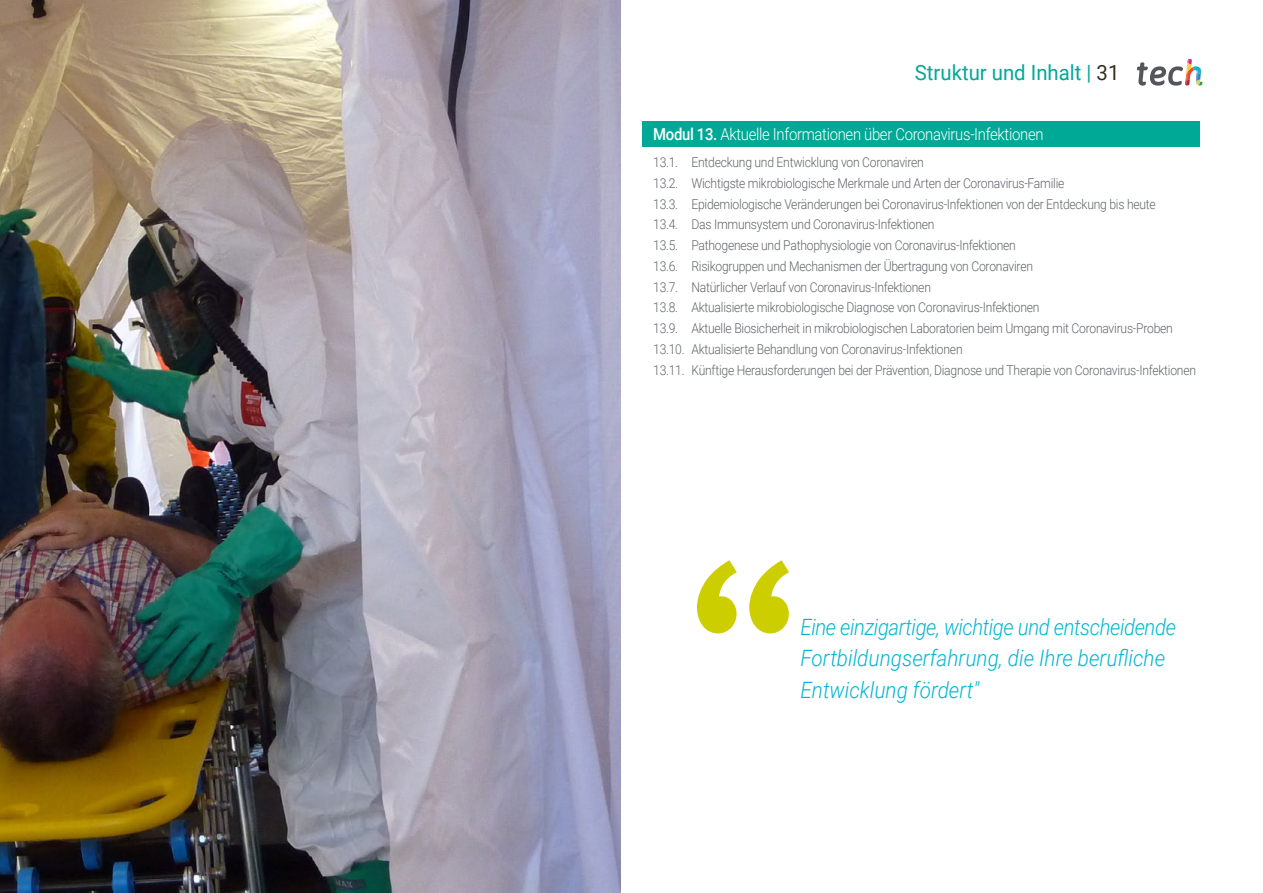
<style>
.page{position:relative;width:1263px;height:893px;background:#fff}
.page>*{position:absolute;margin:0;border:0;box-sizing:border-box;transform-origin:0 0}
.t1{font:italic 300 22.5px/31.5px "Roboto";color:#00b7d1;scale:.9 1}
.t2{font:21px "Roboto";color:#00a996}
.t3{font:300 16.5px "Roboto";letter-spacing:-.02em;color:#fff;scale:.9 1}
.t4{font:300 13.5px/20.7px "Roboto";letter-spacing:-.02em;color:#61646a;scale:.9 1}
.s1{color:#312e20}
.s2{font-weight:500}
</style>
<div class="page">
<img style="left:0;top:0;width:621px;height:893px">
<svg style="left:1137px;top:59px;width:65px;height:27px"></svg>
<div style="left:642px;top:121px;width:557px;height:25px;background:#00a996"></div>
<svg style="left:697px;top:560px;width:92px;height:73px"></svg>
<h2 class="t2" style="left:915px;top:57px;width:206px">Struktur und Inhalt | <span class="s1">31</span></h2>
<p class="t3" style="left:653px;top:123px;width:435px"><span class="s2">Modul 13.</span> Aktuelle Informationen über Coronavirus-Infektionen</p>
<p class="t4" style="left:653px;top:151px;width:605px">13.1. Entdeckung und Entwicklung von Coronaviren<br>13.2. Wichtigste mikrobiologische Merkmale und Arten der Coronavirus-Familie<br>13.3. Epidemiologische Veränderungen bei Coronavirus-Infektionen von der Entdeckung bis heute<br>13.4. Das Immunsystem und Coronavirus-Infektionen<br>13.5. Pathogenese und Pathophysiologie von Coronavirus-Infektionen<br>13.6. Risikogruppen und Mechanismen der Übertragung von Coronaviren<br>13.7. Natürlicher Verlauf von Coronavirus-Infektionen<br>13.8. Aktualisierte mikrobiologische Diagnose von Coronavirus-Infektionen<br>13.9. Aktuelle Biosicherheit in mikrobiologischen Laboratorien beim Umgang mit Coronavirus-Proben 13.10. Aktualisierte Behandlung von Coronavirus-Infektionen<br>13.11. Künftige Herausforderungen bei der Prävention, Diagnose und Therapie von Coronavirus-Infektionen</p>
<h1 class="t1" style="left:800px;top:610px;width:419px">Eine einzigartige, wichtige und entscheidende<br>Fortbildungserfahrung, die Ihre berufliche<br>Entwicklung fördert"</h1>
</div>
